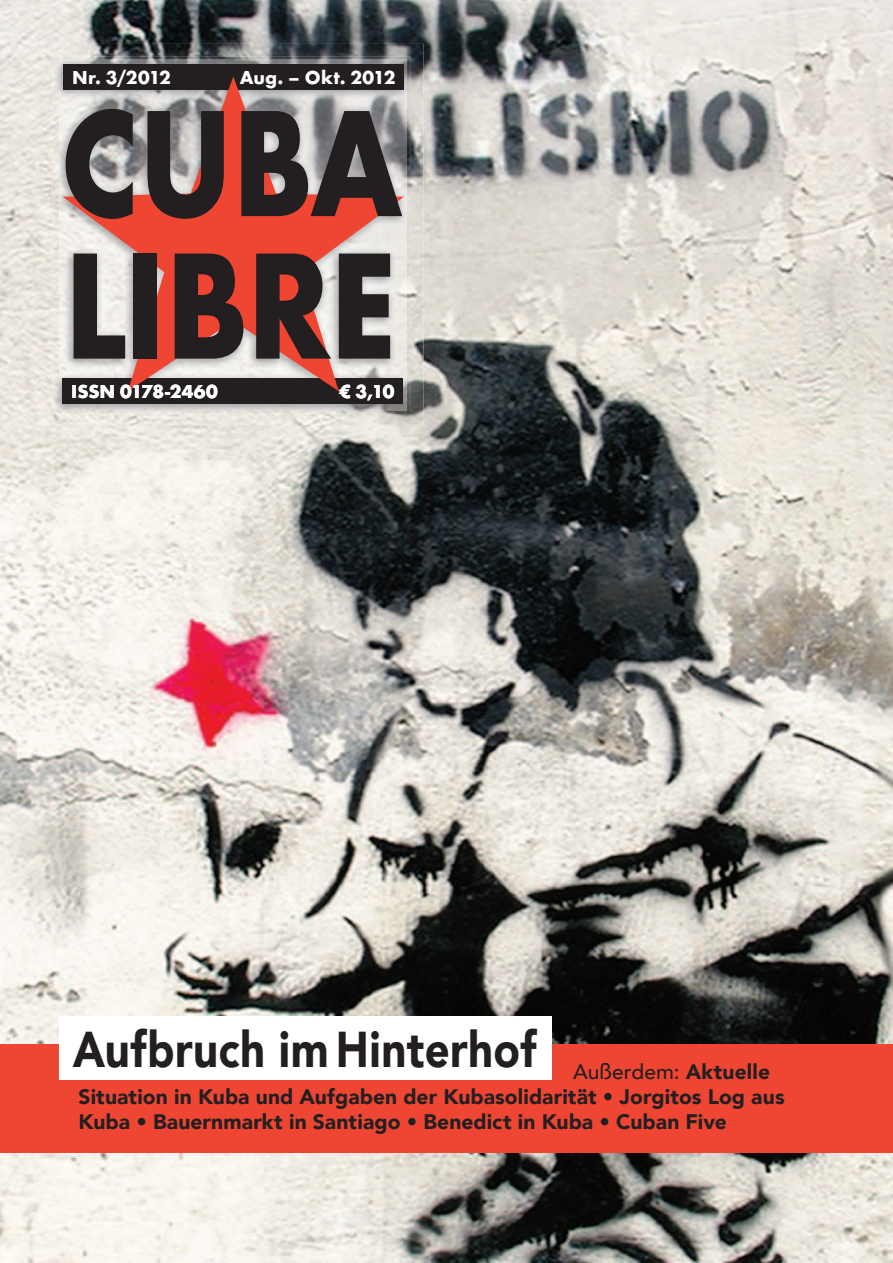
<style>
.page{position:relative;width:893px;height:1263px;background:#fff}
.page>*{position:absolute;margin:0;border:0;box-sizing:border-box;transform-origin:0 0}
.t1{font:700 157.5px/142.5px "Futura";letter-spacing:-.015em;color:#231f20;scale:.84 1}
.t2{font:900 50.25px "Avenir LT";letter-spacing:.01em;color:#231f20;scale:.87 1}
.t3{font:900 21px/25.2px "Avenir LT";letter-spacing:.005em;color:#231f20}
.t4{font:700 19.5px "Futura";color:#fff}
.s1{font-weight:500}
</style>
<div class="page">
<img style="left:0;top:0;width:893px;height:1263px">
<img style="left:43px;top:44px;width:381px;height:47px">
<img style="left:43px;top:91px;width:47px;height:333px">
<img style="left:377px;top:91px;width:47px;height:333px">
<img style="left:90px;top:414px;width:287px;height:10px">
<img style="left:53px;top:57px;width:358px;height:357px">
<img style="left:60px;top:60px;width:346px;height:351px">
<div style="left:64px;top:64px;width:340px;height:25px;background:#231f20"></div>
<div style="left:63px;top:378px;width:340px;height:26px;background:#231f20"></div>
<svg style="left:63px;top:77px;width:341px;height:314px;background:#c38882"></svg>
<div style="left:0;top:1044px;width:893px;height:108px;background:#ef4634"></div>
<div style="left:60px;top:1017px;width:492px;height:63px;background:#fff"></div>
<p class="t4" style="left:72px;top:65px;width:100px">Nr. 3/2012</p>
<p class="t4" style="left:240px;top:65px;width:157px">Aug. – Okt. 2012</p>
<h1 class="t1" style="left:60px;top:89px;width:410px">CUBA<br>LIBRE</h1>
<p class="t4" style="left:71px;top:380px;width:148px">ISSN 0178-2460</p>
<p class="t4" style="left:339px;top:380px;width:57px">€ 3,10</p>
<h2 class="t2" style="left:73px;top:1019px;width:535px">Aufbruch im Hinterhof</h2>
<p class="t3" style="left:79px;top:1059px;width:708px;text-indent:494px"><span class="s1">Außerdem:</span> Aktuelle<br>Situation in Kuba und Aufgaben der Kubasolidarität • Jorgitos Log aus<br>Kuba • Bauernmarkt in Santiago • Benedict in Kuba • Cuban Five</p>
</div>
